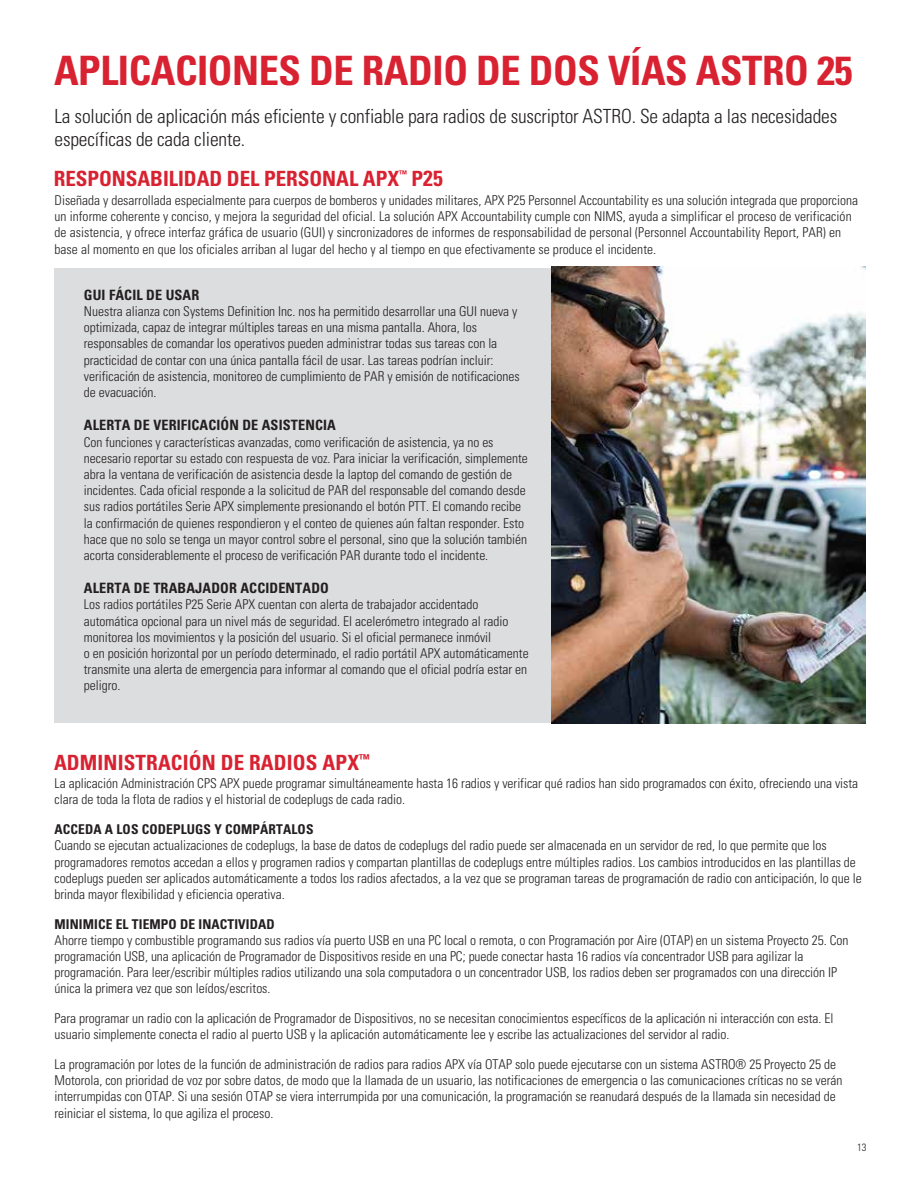
<style>
.page{position:relative;width:918px;height:1188px;background:#fff}
.page>*{position:absolute;margin:0;border:0;box-sizing:border-box;transform-origin:0 0}
.t1{font:700 condensed 40.5px "Univers";letter-spacing:-.01em;color:#d92231}
.t2{font:700 condensed 21.9px "Univers";color:#d92231}
.t3{font:700 condensed 21px "Univers";color:#d92231}
.t4{font:300 condensed 19.5px/23.4px "Univers";letter-spacing:-.01em;color:#231f20}
.t5{font:700 condensed 14.25px "Univers";letter-spacing:.01em;color:#231f20}
.t6{font:300 condensed 13.5px/16.2px "Univers";color:#231f20}
.t7{font:700 condensed 13.5px "Univers";letter-spacing:.01em;color:#231f20}
.t8{font:300 condensed 10.5px "Univers";color:#231f20}
.t9{font:700 condensed 9.15px "Univers";color:#d92231}
.s1{font-size:21px}
</style>
<div class="page">
<div style="left:54px;top:268px;width:702px;height:454px;background:#dcddde"></div>
<img style="left:552px;top:266px;width:314px;height:458px">
<h1 class="t1" style="left:54px;top:46px;width:800px">APLICACIONES DE RADIO DE DOS VÍAS ASTRO 25</h1>
<h3 class="t4" style="left:55px;top:104px;width:784px">La solución de aplicación más eficiente y confiable para radios de suscriptor ASTRO. Se adapta a las necesidades específicas de cada cliente.</h3>
<h3 class="t3" style="left:54px;top:166px;width:347px">RESPONSABILIDAD DEL PERSONAL APX</h3>
<p class="t9" style="left:399px;top:168px;width:9px">™</p>
<h2 class="t2" style="left:411px;top:165px;width:33px"><span class="s1">P</span>25</h2>
<p class="t6" style="left:55px;top:192px;width:805px">Diseñada y desarrollada especialmente para cuerpos de bomberos y unidades militares, APX P25 Personnel Accountability es una solución integrada que proporciona un informe coherente y conciso, y mejora la seguridad del oficial. La solución APX Accountability cumple con NIMS, ayuda a simplificar el proceso de verificación de asistencia, y ofrece interfaz gráfica de usuario (GUI) y sincronizadores de informes de responsabilidad de personal (Personnel Accountability Report, PAR) en base al momento en que los oficiales arriban al lugar del hecho y al tiempo en que efectivamente se produce el incidente.</p>
<p class="t5" style="left:84px;top:286px;width:117px">GUI FÁCIL DE USAR</p>
<p class="t6" style="left:84px;top:303px;width:437px">Nuestra alianza con Systems Definition Inc. nos ha permitido desarrollar una GUI nueva y optimizada, capaz de integrar múltiples tareas en una misma pantalla. Ahora, los responsables de comandar los operativos pueden administrar todas sus tareas con la practicidad de contar con una única pantalla fácil de usar. Las tareas podrían incluir: verificación de asistencia, monitoreo de cumplimiento de PAR y emisión de notificaciones de evacuación.</p>
<p class="t5" style="left:84px;top:417px;width:254px">ALERTA DE VERIFICACIÓN DE ASISTENCIA</p>
<p class="t6" style="left:84px;top:433px;width:446px">Con funciones y características avanzadas, como verificación de asistencia, ya no es necesario reportar su estado con respuesta de voz. Para iniciar la verificación, simplemente abra la ventana de verificación de asistencia desde la laptop del comando de gestión de incidentes. Cada oficial responde a la solicitud de PAR del responsable del comando desde sus radios portátiles Serie APX simplemente presionando el botón PTT. El comando recibe la confirmación de quienes respondieron y el conteo de quienes aún faltan responder. Esto hace que no solo se tenga un mayor control sobre el personal, sino que la solución también acorta considerablemente el proceso de verificación PAR durante todo el incidente.</p>
<p class="t5" style="left:84px;top:579px;width:247px">ALERTA DE TRABAJADOR ACCIDENTADO</p>
<p class="t6" style="left:84px;top:596px;width:446px">Los radios portátiles P25 Serie APX cuentan con alerta de trabajador accidentado automática opcional para un nivel más de seguridad. El acelerómetro integrado al radio monitorea los movimientos y la posición del usuario. Si el oficial permanece inmóvil<br>o en posición horizontal por un período determinado, el radio portátil APX automáticamente transmite una alerta de emergencia para informar al comando que el oficial podría estar en peligro.</p>
<h3 class="t3" style="left:54px;top:749px;width:317px">ADMINISTRACIÓN DE RADIOS APX<sup>™</sup></h3>
<p class="t6" style="left:55px;top:775px;width:805px">La aplicación Administración CPS APX puede programar simultáneamente hasta 16 radios y verificar qué radios han sido programados con éxito, ofreciendo una vista clara de toda la flota de radios y el historial de codeplugs de cada radio.</p>
<p class="t7" style="left:55px;top:821px;width:260px">ACCEDA A LOS CODEPLUGS Y COMPÁRTALOS</p>
<p class="t6" style="left:55px;top:837px;width:809px">Cuando se ejecutan actualizaciones de codeplugs, la base de datos de codeplugs del radio puede ser almacenada en un servidor de red, lo que permite que los programadores remotos accedan a ellos y programen radios y compartan plantillas de codeplugs entre múltiples radios. Los cambios introducidos en las plantillas de codeplugs pueden ser aplicados automáticamente a todos los radios afectados, a la vez que se programan tareas de programación de radio con anticipación, lo que le brinda mayor flexibilidad y eficiencia operativa.</p>
<p class="t7" style="left:55px;top:916px;width:222px">MINIMICE EL TIEMPO DE INACTIVIDAD</p>
<p class="t6" style="left:55px;top:932px;width:795px">Ahorre tiempo y combustible programando sus radios vía puerto USB en una PC local o remota, o con Programación por Aire (OTAP) en un sistema Proyecto 25. Con programación USB, una aplicación de Programador de Dispositivos reside en una PC; puede conectar hasta 16 radios vía concentrador USB para agilizar la programación. Para leer/escribir múltiples radios utilizando una sola computadora o un concentrador USB, los radios deben ser programados con una dirección IP única la primera vez que son leídos/escritos.</p>
<p class="t6" style="left:55px;top:1010px;width:780px">Para programar un radio con la aplicación de Programador de Dispositivos, no se necesitan conocimientos específicos de la aplicación ni interacción con esta. El usuario simplemente conecta el radio al puerto USB y la aplicación automáticamente lee y escribe las actualizaciones del servidor al radio.</p>
<p class="t6" style="left:55px;top:1056px;width:789px">La programación por lotes de la función de administración de radios para radios APX vía OTAP solo puede ejecutarse con un sistema ASTRO® 25 Proyecto 25 de Motorola, con prioridad de voz por sobre datos, de modo que la llamada de un usuario, las notificaciones de emergencia o las comunicaciones críticas no se verán interrumpidas con OTAP. Si una sesión OTAP se viera interrumpida por una comunicación, la programación se reanudará después de la llamada sin necesidad de reiniciar el sistema, lo que agiliza el proceso.</p>
<p class="t8" style="left:857px;top:1141px;width:11px">13</p>
</div>
